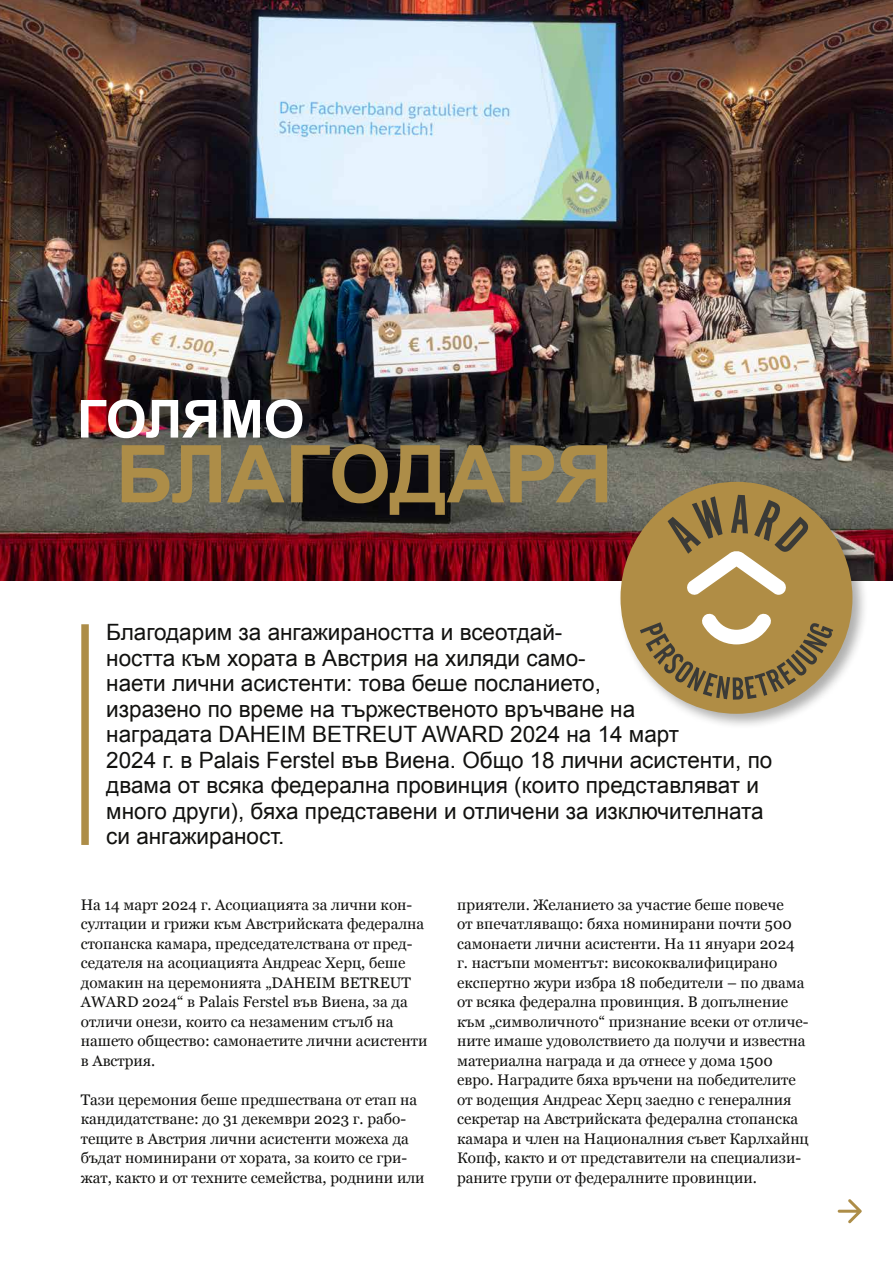
<style>
.page{position:relative;width:893px;height:1263px;background:#fff}
.page>*{position:absolute;margin:0;border:0;box-sizing:border-box;transform-origin:0 0}
.t1{font:700 79.8px "Arial";letter-spacing:-.005em;color:#ad8d48}
.t2{font:700 52.5px "Arial";color:#fff}
.t3{font:22.5px/25.5px "Arial";color:#11110f}
.t4{font:15.3px/19.5px "Georgia";color:#11110f}
</style>
<div class="page">
<img style="left:0;top:0;width:893px;height:581px">
<svg style="left:838px;top:1199px;width:24px;height:24px"></svg>
<div style="left:81px;top:624px;width:8px;height:221px;background:#ad8d48"></div>
<div style="left:617px;top:479px;width:251px;height:251px;background:#11110f;opacity:.34"></div>
<div style="left:620px;top:482px;width:232px;height:232px;background:#b08d45;border-radius:50%"></div>
<svg style="left:640px;top:613px;width:193px;height:87px"></svg>
<svg style="left:668px;top:495px;width:140px;height:100px"></svg>
<h2 class="t2" style="left:77px;top:384px;width:229px">ГОЛЯМО</h2>
<h1 class="t1" style="left:116px;top:422px;width:499px">БЛАГОДАРЯ</h1>
<p class="t3" style="left:106px;top:620px;width:668px">Благодарим за ангажираността и всеотдай-<br>ността към хората в Австрия на хиляди само-<br>наети лични асистенти: това беше посланието,<br>изразено по време на тържественото връчване на<br>наградата DAHEIM BETREUT AWARD 2024 на 14 март<br>2024 г. в Palais Ferstel във Виена. Общо 18 лични асистенти, по двама от всяка федерална провинция (които представляват и много други), бяха представени и отличени за изключителната си ангажираност.</p>
<p class="t4" style="left:81px;top:894px;width:348px">На 14 март 2024 г. Асоциацията за лични кон&shy;султации и грижи към Австрийската федерална стопанска камара, председателствана от пред&shy;седателя на асоциацията Андреас Херц, беше домакин на церемонията „DAHEIM BETREUT AWARD 2024“ в Palais Ferstel във Виена, за да отличи онези, които са незаменим стълб на нашето общество: самонаетите лични асистенти в Австрия.</p>
<p class="t4" style="left:81px;top:1089px;width:345px">Тази церемония беше предшествана от етап на кандидатстване: до 31 декември 2023 г. рабо&shy;тещите в Австрия лични асистенти можеха да бъдат номинирани от хората, за които се гри&shy;жат, както и от техните семейства, роднини или</p>
<p class="t4" style="left:457px;top:894px;width:353px">приятели. Желанието за участие беше повече<br>от впечатляващо: бяха номинирани почти 500 самонаети лични асистенти. На 11 януари 2024 г. настъпи моментът: висококвалифицирано експертно жури избра 18 победители – по двама от всяка федерална провинция. В допълнение към „символичното“ признание всеки от отличе&shy;ните имаше удоволствието да получи и известна материална награда и да отнесе у дома 1500 евро. Наградите бяха връчени на победителите от водещия Андреас Херц заедно с генералния секретар на Австрийската федерална стопанска камара и член на Националния съвет Карлхайнц Копф, както и от представители на специализи&shy;раните групи от федералните провинции.</p>
</div>
